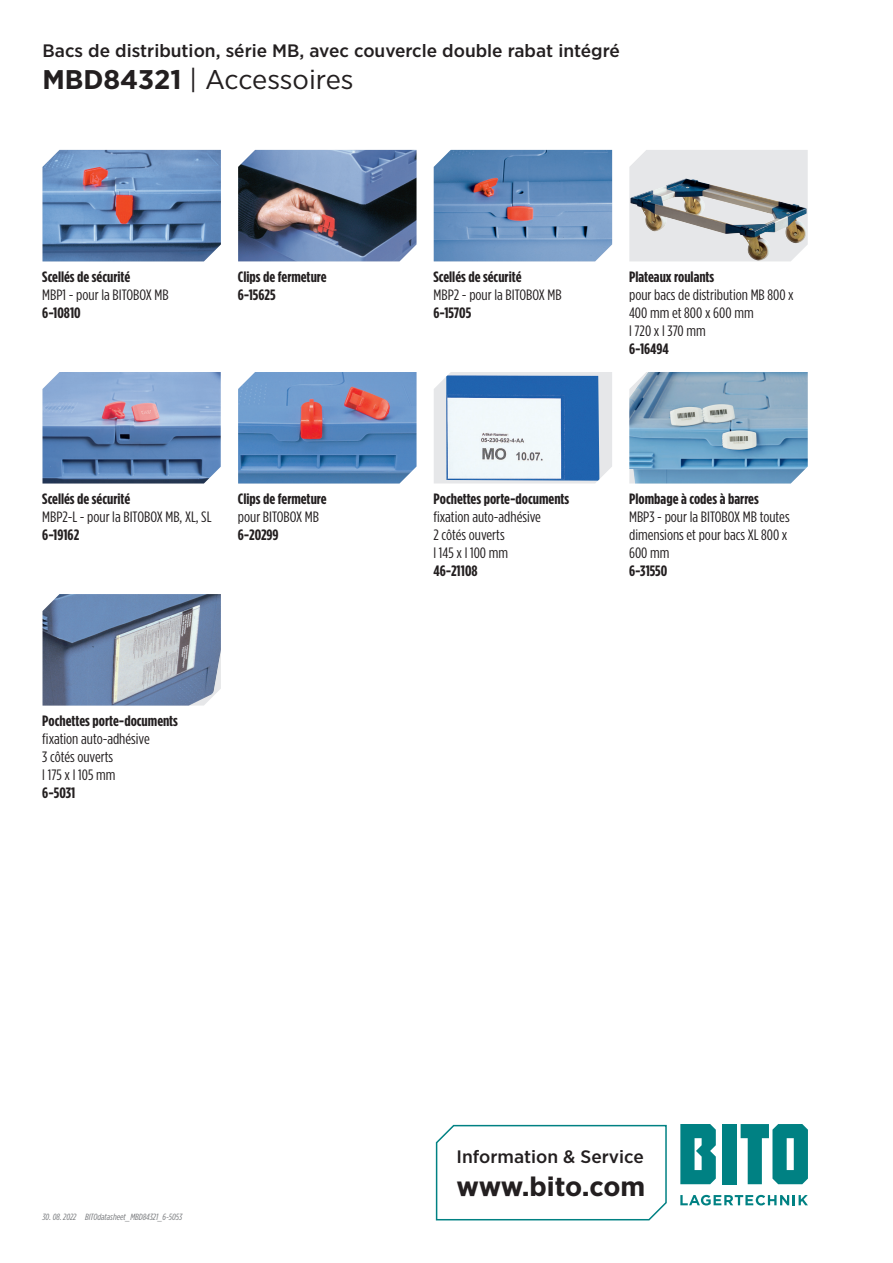
<style>
.page{position:relative;width:893px;height:1263px;background:#fff}
.page>*{position:absolute;margin:0;border:0;box-sizing:border-box;transform-origin:0 0}
.t1{font:27px "Gotham Narrow";letter-spacing:-.005em;color:#231f20;scale:1.1 1}
.t2{font:700 27px "Gotham Narrow";letter-spacing:-.015em;color:#231f20;scale:1.1 1}
.t3{font:500 18px "Gotham Narrow";color:#231f20;scale:1.1 1}
.t4{font:15px/18px "Gotham Condensed";color:#231f20;scale:1.1 1}
.t5{font:700 15px/18px "Gotham Condensed";color:#231f20;scale:1.1 1}
.t6{font:italic 9px "Gotham Condensed";color:#76787b;scale:1.1 1}
.s1{font-weight:700}
</style>
<div class="page">
<svg style="left:680px;top:1195px;width:128px;height:10px"></svg>
<div style="left:723px;top:1124px;width:14px;height:60px;background:#008183"></div>
<svg style="left:680px;top:1124px;width:36px;height:60px"></svg>
<svg style="left:741px;top:1124px;width:67px;height:60px"></svg>
<svg style="left:435px;top:1124px;width:232px;height:97px"></svg>
<img style="left:43px;top:594px;width:178px;height:111px">
<img style="left:629px;top:372px;width:179px;height:111px">
<svg style="left:434px;top:372px;width:178px;height:111px"></svg>
<img style="left:446px;top:375px;width:153px;height:106px">
<img style="left:238px;top:372px;width:178px;height:111px">
<img style="left:43px;top:372px;width:178px;height:111px">
<div style="left:629px;top:150px;width:179px;height:111px;background:#e6e7e9"></div>
<img style="left:630px;top:179px;width:177px;height:82px">
<img style="left:434px;top:150px;width:178px;height:111px">
<img style="left:238px;top:150px;width:178px;height:111px">
<img style="left:43px;top:150px;width:178px;height:111px">
<p class="t3" style="left:43px;top:39px;width:526px">Bacs de distribution, série MB, avec couvercle double rabat intégré</p>
<h1 class="t1" style="left:43px;top:63px;width:284px"><span class="s1">MBD84321</span> | Accessoires</h1>
<p class="t5" style="left:42px;top:268px;width:81px">Scellés de sécurité</p>
<p class="t4" style="left:42px;top:286px;width:116px">MBP1 - pour la BITOBOX MB</p>
<p class="t5" style="left:42px;top:304px;width:36px">6-10810</p>
<p class="t5" style="left:238px;top:268px;width:82px">Clips de fermeture<br>6-15625</p>
<p class="t5" style="left:42px;top:490px;width:81px">Scellés de sécurité</p>
<p class="t4" style="left:42px;top:508px;width:155px">MBP2-L - pour la BITOBOX MB, XL, SL</p>
<p class="t5" style="left:42px;top:526px;width:35px">6-19162</p>
<p class="t5" style="left:238px;top:490px;width:82px">Clips de fermeture</p>
<p class="t4" style="left:238px;top:508px;width:75px">pour BITOBOX MB</p>
<p class="t5" style="left:238px;top:526px;width:39px">6-20299</p>
<p class="t5" style="left:42px;top:712px;width:125px">Pochettes porte-documents</p>
<p class="t4" style="left:42px;top:730px;width:99px">fixation auto-adhésive<br>3 côtés ouverts<br>l 175 x l 105 mm</p>
<p class="t5" style="left:42px;top:784px;width:32px">6-5031</p>
<p class="t5" style="left:433px;top:268px;width:81px">Scellés de sécurité</p>
<p class="t4" style="left:433px;top:285px;width:118px">MBP2 - pour la BITOBOX MB</p>
<p class="t5" style="left:433px;top:304px;width:36px">6-15705</p>
<p class="t5" style="left:433px;top:490px;width:125px">Pochettes porte-documents</p>
<p class="t4" style="left:433px;top:508px;width:99px">fixation auto-adhésive<br>2 côtés ouverts<br>l 145 x l 100 mm</p>
<p class="t5" style="left:433px;top:562px;width:42px">46-21108</p>
<p class="t5" style="left:629px;top:268px;width:79px">Plateaux roulants</p>
<p class="t4" style="left:629px;top:286px;width:151px">pour bacs de distribution MB 800 x<br>400 mm et 800 x 600 mm<br>l 720 x l 370 mm</p>
<p class="t5" style="left:629px;top:340px;width:38px">6-16494</p>
<p class="t5" style="left:629px;top:490px;width:119px">Plombage à codes à barres</p>
<p class="t4" style="left:629px;top:508px;width:147px">MBP3 - pour la BITOBOX MB toutes dimensions et pour bacs XL 800 x<br>600 mm</p>
<p class="t5" style="left:629px;top:562px;width:36px">6-31550</p>
<p class="t6" style="left:43px;top:1212px;width:32px">30. 08. 2022</p>
<p class="t6" style="left:85px;top:1212px;width:90px">BITOdatasheet_MBD84321_6-5053</p>
<p class="t3" style="left:457px;top:1145px;width:172px">Information &amp; Service</p>
<h1 class="t2" style="left:457px;top:1169px;width:173px">www.bito.com</h1>
</div>
